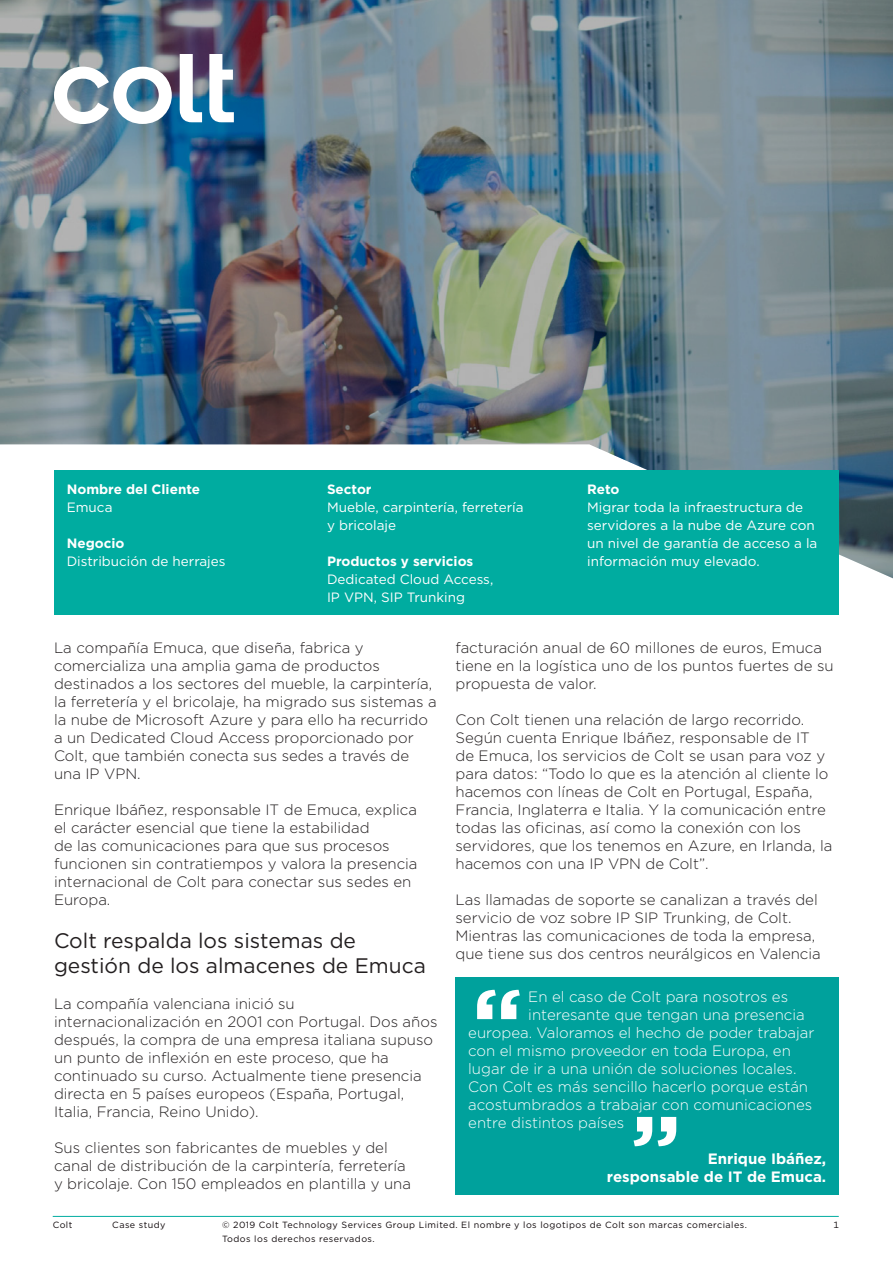
<style>
.page{position:relative;width:893px;height:1263px;background:#fff}
.page>*{position:absolute;margin:0;border:0;box-sizing:border-box;transform-origin:0 0}
.t1{font:21px/25.2px "Gotham";color:#231f20}
.t2{font:300 15px/18px "Gotham";color:#231f20}
.t3{font:300 15px "Gotham";color:#fff}
.t4{font:700 15px "Gotham";color:#fff}
.t5{font:13.5px/18px "Gotham";color:#fff}
.t6{font:700 13.5px/18px "Gotham";color:#fff}
.t7{font:9px "Gotham";letter-spacing:.05em;color:#110a0c}
.s1{font-weight:400}
.s2{font-weight:700}
</style>
<div class="page">
<hr style="left:53px;top:1216px;width:786px;height:1px;background:#00aca0">
<img style="left:0;top:0;width:893px;height:578px">
<svg style="left:54px;top:54px;width:180px;height:70px"></svg>
<div style="left:455px;top:977px;width:384px;height:217px;background:#00a19c"></div>
<div style="left:54px;top:470px;width:785px;height:145px;background:#00aca0"></div>
<svg style="left:477px;top:990px;width:43px;height:29px"></svg>
<svg style="left:634px;top:1117px;width:42px;height:29px"></svg>
<p class="t6" style="left:67px;top:480px;width:135px">Nombre del Cliente<br><span class="s1">Emuca</span></p>
<p class="t6" style="left:67px;top:534px;width:59px">Negocio</p>
<p class="t5" style="left:67px;top:552px;width:160px">Distribución de herrajes</p>
<p class="t6" style="left:327px;top:480px;width:46px">Sector</p>
<p class="t5" style="left:327px;top:498px;width:198px">Mueble, carpintería, ferretería y bricolaje</p>
<p class="t5" style="left:327px;top:552px;width:168px"><span class="s2">Productos y servicios<br></span>Dedicated Cloud Access,</p>
<p class="t5" style="left:327px;top:588px;width:139px">IP VPN, SIP Trunking</p>
<p class="t6" style="left:587px;top:480px;width:34px">Reto</p>
<p class="t5" style="left:587px;top:498px;width:232px">Migrar toda la infraestructura de servidores a la nube de Azure con un nivel de garantía de acceso a la información muy elevado.</p>
<p class="t2" style="left:54px;top:638px;width:384px">La compañía Emuca, que diseña, fabrica y comercializa una amplia gama de productos destinados a los sectores del mueble, la carpintería, la ferretería y el bricolaje, ha migrado sus sistemas a la nube de Microsoft Azure y para ello ha recurrido a un Dedicated Cloud Access proporcionado por Colt, que también conecta sus sedes a través de una IP VPN.</p>
<p class="t2" style="left:54px;top:800px;width:365px">Enrique Ibáñez, responsable IT de Emuca, explica el carácter esencial que tiene la estabilidad<br>de las comunicaciones para que sus procesos funcionen sin contratiempos y valora la presencia internacional de Colt para conectar sus sedes en Europa.</p>
<p class="t1" style="left:54px;top:927px;width:373px">Colt respalda los sistemas de gestión de los almacenes de Emuca</p>
<p class="t2" style="left:54px;top:994px;width:385px">La compañía valenciana inició su internacionalización en 2001 con Portugal. Dos años después, la compra de una empresa italiana supuso un punto de inflexión en este proceso, que ha continuado su curso. Actualmente tiene presencia directa en 5 países europeos (España, Portugal, Italia, Francia, Reino Unido).</p>
<p class="t2" style="left:54px;top:1138px;width:359px">Sus clientes son fabricantes de muebles y del canal de distribución de la carpintería, ferretería y bricolaje. Con 150 empleados en plantilla y una</p>
<p class="t2" style="left:455px;top:638px;width:380px">facturación anual de 60 millones de euros, Emuca tiene en la logística uno de los puntos fuertes de su propuesta de valor.</p>
<p class="t2" style="left:455px;top:710px;width:378px">Con Colt tienen una relación de largo recorrido.<br>Según cuenta Enrique Ibáñez, responsable de IT<br>de Emuca, los servicios de Colt se usan para voz y para datos: “Todo lo que es la atención al cliente lo hacemos con líneas de Colt en Portugal, España, Francia, Inglaterra e Italia. Y la comunicación entre todas las oficinas, así como la conexión con los servidores, que los tenemos en Azure, en Irlanda, la hacemos con una IP VPN de Colt”.</p>
<p class="t2" style="left:455px;top:890px;width:367px">Las llamadas de soporte se canalizan a través del servicio de voz sobre IP SIP Trunking, de Colt.<br>Mientras las comunicaciones de toda la empresa, que tiene sus dos centros neurálgicos en Valencia</p>
<p class="t3" style="left:528px;top:987px;width:261px">En el caso de Colt para nosotros es</p>
<p class="t3" style="left:528px;top:1005px;width:278px">interesante que tengan una presencia</p>
<p class="t3" style="left:468px;top:1023px;width:348px">europea. Valoramos el hecho de poder trabajar</p>
<p class="t3" style="left:468px;top:1041px;width:324px">con el mismo proveedor en toda Europa, en</p>
<p class="t3" style="left:468px;top:1059px;width:330px">lugar de ir a una unión de soluciones locales.</p>
<p class="t3" style="left:468px;top:1077px;width:341px">Con Colt es más sencillo hacerlo porque están</p>
<p class="t3" style="left:468px;top:1095px;width:346px">acostumbrados a trabajar con comunicaciones</p>
<p class="t3" style="left:468px;top:1113px;width:157px">entre distintos países</p>
<p class="t4" style="left:708px;top:1148px;width:120px">Enrique Ibáñez,</p>
<p class="t4" style="left:607px;top:1166px;width:221px">responsable de IT de Emuca.</p>
<p class="t7" style="left:53px;top:1219px;width:21px">Colt</p>
<p class="t7" style="left:112px;top:1219px;width:55px">Case study</p>
<p class="t7" style="left:222px;top:1219px;width:526px">© 2019 Colt Technology Services Group Limited. El nombre y los logotipos de Colt son marcas comerciales.</p>
<p class="t7" style="left:833px;top:1219px;width:7px">1</p>
<p class="t7" style="left:222px;top:1233px;width:154px">Todos los derechos reservados.</p>
</div>
